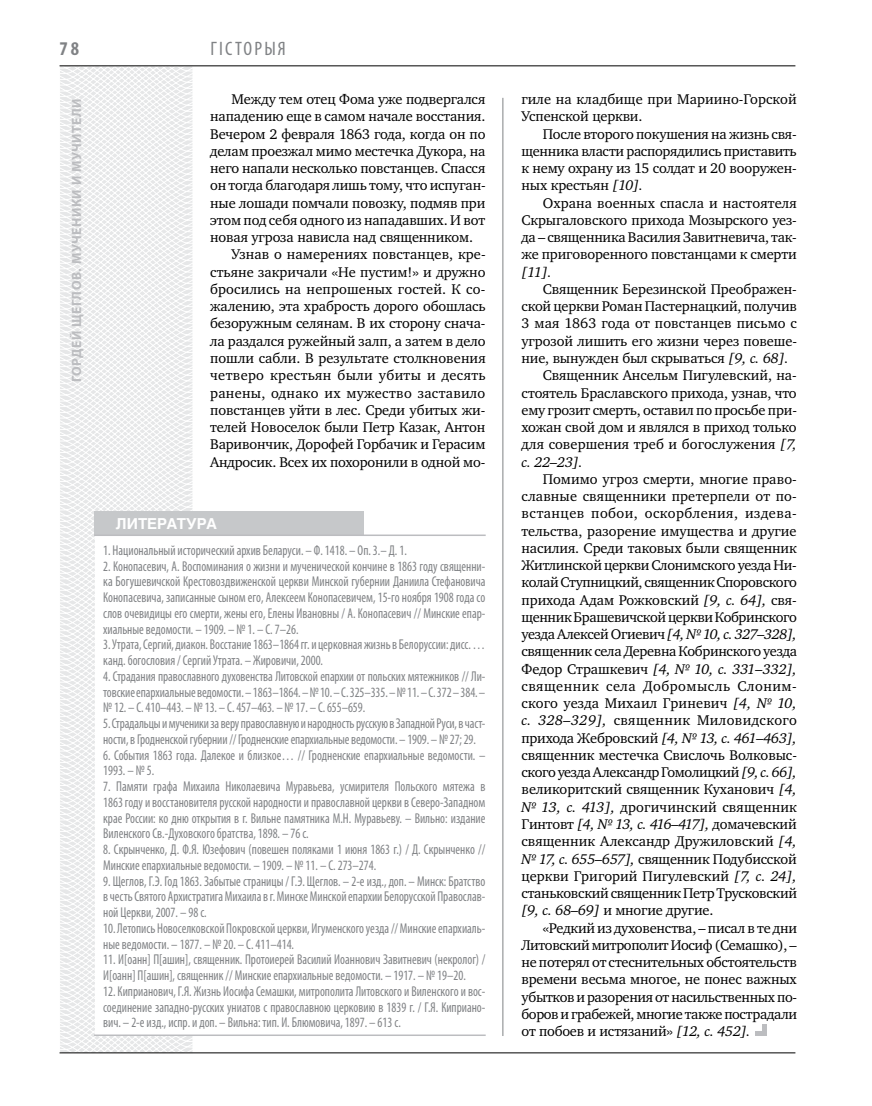
<style>
.page{position:relative;width:872px;height:1106px;background:#fff}
.page>*{position:absolute;margin:0;border:0;box-sizing:border-box;transform-origin:0 0}
.t1{font:condensed 19.5px "Myriad Pro";color:#808285}
.t2{font:700 condensed 19.5px "Myriad Pro";color:#808285}
.t3{font:700 15px "Helios";color:#fff}
.t4{font:14.4px/17.2px "Charter C";letter-spacing:-.01em;color:#000;text-align:justify}
.t5{font:14.4px "Charter C";letter-spacing:.01em;color:#000}
.t6{font:14.4px "Charter C";letter-spacing:.015em;color:#000}
.t7{font:14.4px "Charter C";letter-spacing:.02em;color:#000}
.t8{font:italic 14.4px "Charter C";color:#000}
.t9{font:condensed 14.25px/15.8px "Myriad Pro";color:#808285;scale:.9 1}
.t10{font:700 13.5px "Myriad Pro";letter-spacing:.04em;color:#bcbdc0}
.s1{font-style:italic}
</style>
<div class="page">
<svg style="left:59px;top:65px;width:192px;height:989px"></svg>
<hr style="left:502px;top:98px;width:1px;height:938px;background:#808285">
<hr style="left:60px;top:1052px;width:735px;height:1px;background:#000">
<hr style="left:60px;top:65px;width:735px;height:1px;background:#000">
<hr style="left:762px;top:1024px;width:4px;height:11px;background:#bcbdc0">
<hr style="left:755px;top:1031px;width:11px;height:4px;background:#bcbdc0">
<div style="left:95px;top:511px;width:269px;height:23px;background:#c6c8ca"></div>
<div style="left:95px;top:535px;width:390px;height:501px;background:#fff"></div>
<hr style="left:94px;top:1034px;width:392px;height:2px;background:#bcbdc0">
<hr style="left:94px;top:534px;width:392px;height:2px;background:#bcbdc0">
<h1 class="t2" style="left:60px;top:37px;width:21px">78</h1>
<p class="t10" style="left:68px;top:382px;width:286px;rotate:-90deg">Гордей Щеглов. Мученики и мучители</p>
<h1 class="t1" style="left:210px;top:37px;width:77px">гісторыя</h1>
<p class="t4" style="left:231px;top:91px;width:255px">Между тем отец Фома уже подвергался</p>
<p class="t4" style="left:210px;top:108px;width:277px">нападению еще в самом начале восстания.</p>
<p class="t4" style="left:210px;top:125px;width:277px">Вечером 2 февраля 1863 года, когда он по</p>
<p class="t4" style="left:210px;top:142px;width:277px">делам проезжал мимо местечка Дукора, на</p>
<p class="t4" style="left:210px;top:160px;width:277px">него напали несколько повстанцев. Спасся</p>
<p class="t4" style="left:210px;top:177px;width:277px">он тогда благодаря лишь тому, что испуган-</p>
<p class="t4" style="left:210px;top:194px;width:277px">ные лошади помчали повозку, подмяв при</p>
<p class="t4" style="left:210px;top:211px;width:277px">этом под себя одного из нападавших. И вот</p>
<p class="t4" style="left:210px;top:229px;width:264px">новая угроза нависла над священником.</p>
<p class="t4" style="left:231px;top:246px;width:256px">Узнав о намерениях повстанцев, кре-</p>
<p class="t4" style="left:210px;top:263px;width:277px">стьяне закричали «Не пустим!» и дружно</p>
<p class="t5" style="left:210px;top:281px;width:277px">бросились на непрошеных гостей. К со-</p>
<p class="t4" style="left:210px;top:298px;width:277px">жалению, эта храбрость дорого обошлась</p>
<p class="t4" style="left:210px;top:315px;width:277px">безоружным селянам. В их сторону снача-</p>
<p class="t4" style="left:210px;top:332px;width:277px">ла раздался ружейный залп, а затем в дело</p>
<p class="t4" style="left:210px;top:349px;width:277px">пошли сабли. В результате столкновения</p>
<p class="t7" style="left:210px;top:367px;width:277px">четверо крестьян были убиты и десять</p>
<p class="t6" style="left:210px;top:384px;width:277px">ранены, однако их мужество заставило</p>
<p class="t4" style="left:210px;top:401px;width:277px">повстанцев уйти в лес. Среди убитых жи-</p>
<p class="t4" style="left:210px;top:418px;width:277px">телей Новоселок были Петр Казак, Антон</p>
<p class="t4" style="left:210px;top:436px;width:277px">Варивончик, Дорофей Горбачик и Герасим</p>
<p class="t4" style="left:210px;top:453px;width:277px">Андросик. Всех их похоронили в одной мо-</p>
<p class="t3" style="left:116px;top:515px;width:103px">литература</p>
<p class="t9" style="left:103px;top:542px;width:339px">1. Национальный исторический архив Беларуси. – Ф. 1418. – Оп. 3.– Д. 1.</p>
<p class="t9" style="left:103px;top:558px;width:426px;text-align:justify">2. Конопасевич, А. Воспоминания о жизни и мученической кончине в 1863 году священни&shy;ка Богушевичской Крестовоздвиженской церкви Минской губернии Даниила Стефановича Конопасевича, записанные сыном его, Алексеем Конопасевичем, 15-го ноября 1908 года со слов очевидицы его смерти, жены его, Елены Ивановны / А. Конопасевич // Минские епар&shy;хиальные ведомости. – 1909. – № 1. – С. 7–26.</p>
<p class="t9" style="left:103px;top:636px;width:426px">3. Утрата, Сергий, диакон. Восстание 1863–1864 гг. и церковная жизнь в Белоруссии: дисс. … канд. богословия / Сергий Утрата. – Жировичи, 2000.</p>
<p class="t9" style="left:103px;top:668px;width:426px;text-align:justify">4. Страдания православного духовенства Литовской епархии от польских мятежников // Ли&shy;товские епархиальные ведомости. – 1863–1864. – № 10. – С. 325–335. – № 11. – С. 372 – 384. – № 12. – С. 410–443. – № 13. – С. 457–463. – № 17. – С. 655–659.</p>
<p class="t9" style="left:103px;top:715px;width:426px">5. Страдальцы и мученики за веру православную и народность русскую в Западной Руси, в част&shy;ности, в Гродненской губернии // Гродненские епархиальные ведомости. – 1909. – № 27; 29.</p>
<p class="t9" style="left:103px;top:746px;width:426px">6. События 1863 года. Далекое и близкое… // Гродненские епархиальные ведомости. –<br>1993. – № 5.</p>
<p class="t9" style="left:103px;top:778px;width:426px;text-align:justify">7. Памяти графа Михаила Николаевича Муравьева, усмирителя Польского мятежа в 1863 году и восстановителя русской народности и православной церкви в Северо-Западном крае России: ко дню открытия в г. Вильне памятника М.Н. Муравьеву. – Вильно: издание Виленского Св.-Духовского братства, 1898. – 76 с.</p>
<p class="t9" style="left:103px;top:841px;width:426px">8. Скрынченко, Д. Ф.Я. Юзефович (повешен поляками 1 июня 1863 г.) / Д. Скрынченко //<br>Минские епархиальные ведомости. – 1909. – № 11. – С. 273–274.</p>
<p class="t9" style="left:103px;top:872px;width:426px;text-align:justify">9. Щеглов, Г.Э. Год 1863. Забытые страницы / Г.Э. Щеглов. – 2-е изд., доп. – Минск: Братство в честь Святого Архистратига Михаила в г. Минске Минской епархии Белорусской Православ&shy;ной Церкви, 2007. – 98 с.</p>
<p class="t9" style="left:103px;top:920px;width:426px">10. Летопись Новоселковской Покровской церкви, Игуменского уезда // Минские епархиаль&shy;ные ведомости. – 1877. – № 20. – С. 411–414.</p>
<p class="t9" style="left:103px;top:951px;width:426px">11. И[оанн] П[ашин], священник. Протоиерей Василий Иоаннович Завитневич (некролог) /<br>И[оанн] П[ашин], священник // Минские епархиальные ведомости. – 1917. – № 19–20.</p>
<p class="t9" style="left:103px;top:983px;width:426px;text-align:justify">12. Киприанович, Г.Я. Жизнь Иосифа Семашки, митрополита Литовского и Виленского и вос&shy;соединение западно-русских униатов с православною церковию в 1839 г. / Г.Я. Киприано&shy;вич. – 2-е изд., испр. и доп. – Вильна: тип. И. Блюмовича, 1897. – 613 с.</p>
<p class="t4" style="left:521px;top:91px;width:277px">гиле на кладбище при Мариино-Горской<br>Успенской церкви.</p>
<p class="t4" style="left:521px;top:125px;width:277px;text-indent:21px">После второго покушения на жизнь свя&shy;щенника власти распорядились приставить к нему охрану из 15 солдат и 20 вооружен&shy;ных крестьян <span class="s1">[10].</span></p>
<p class="t4" style="left:521px;top:194px;width:277px;text-indent:21px">Охрана военных спасла и настоятеля Скрыгаловского прихода Мозырского уез&shy;да – священника Василия Завитневича, так&shy;же приговоренного повстанцами к смерти</p>
<p class="t8" style="left:521px;top:264px;width:32px">[11].</p>
<p class="t4" style="left:543px;top:280px;width:256px">Священник Березинской Преображен-</p>
<p class="t4" style="left:521px;top:298px;width:277px">ской церкви Роман Пастернацкий, получив</p>
<p class="t4" style="left:521px;top:315px;width:277px">3 мая 1863 года от повстанцев письмо с</p>
<p class="t4" style="left:521px;top:332px;width:277px">угрозой лишить его жизни через повеше-</p>
<p class="t4" style="left:521px;top:350px;width:269px">ние, вынужден был скрываться <span class="s1">[9, с. 68].</span></p>
<p class="t4" style="left:543px;top:367px;width:255px">Священник Ансельм Пигулевский, на-</p>
<p class="t4" style="left:521px;top:384px;width:277px">стоятель Браславского прихода, узнав, что</p>
<p class="t4" style="left:521px;top:401px;width:277px">ему грозит смерть, оставил по просьбе при-</p>
<p class="t4" style="left:521px;top:419px;width:277px">хожан свой дом и являлся в приход только</p>
<p class="t4" style="left:521px;top:436px;width:277px">для совершения треб и богослужения <span class="s1">[7,</span></p>
<p class="t8" style="left:521px;top:453px;width:63px">с. 22–23].</p>
<p class="t4" style="left:521px;top:470px;width:277px;text-indent:21px">Помимо угроз смерти, многие право&shy;славные священники претерпели от по&shy;встанцев побои, оскорбления, издева&shy;тельства, разорение имущества и другие насилия. Среди таковых были священник Житлинской церкви Слонимского уезда Ни&shy;колай Ступницкий, священник Споровского прихода Адам Рожковский <span class="s1">[9, с. 64],</span> свя&shy;щенник Брашевичской церкви Кобринского уезда Алексей Огиевич <span class="s1">[4, № 10, с. 327–328], </span>священник села Деревна Кобринского уезда Федор Страшкевич <span class="s1">[4, № 10, с. 331–332], </span>священник села Добромысль Слоним&shy;ского уезда Михаил Гриневич <span class="s1">[4, № 10, с. 328–329],</span> священник Миловидского прихода Жебровский <span class="s1">[4, № 13, с. 461–463], </span>священник местечка Свислочь Волковыс&shy;ского уезда Александр Гомолицкий <span class="s1">[9, с. 66], </span>великоритский священник Куханович <span class="s1">[4, № 13, с. 413],</span> дрогичинский священник Гинтовт <span class="s1">[4, № 13, с. 416–417],</span> домачевский священник Александр Дружиловский <span class="s1">[4, № 17, с. 655–657],</span> священник Подубисской церкви Григорий Пигулевский <span class="s1">[7, с. 24], </span>станьковский священник Петр Трусковский <span class="s1">[9, с. 68–69]</span> и многие другие.</p>
<p class="t4" style="left:521px;top:919px;width:277px;text-indent:21px">«Редкий из духовенства, – писал в те дни Литовский митрополит Иосиф (Семашко), – не потерял от стеснительных обстоятельств времени весьма многое, не понес важных убытков и разорения от насильственных по&shy;боров и грабежей, многие также пострадали от побоев и истязаний» <span class="s1">[12, с. 452].</span></p>
</div>
